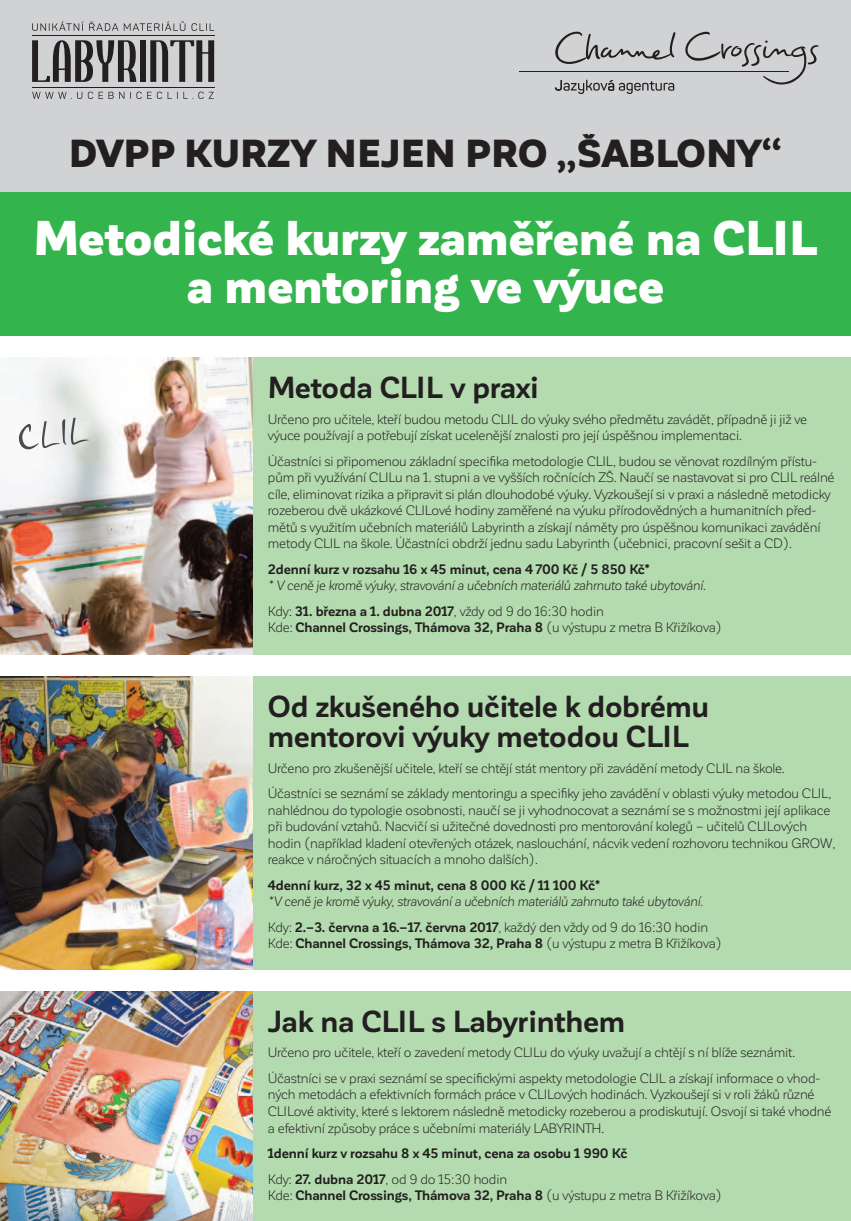
<style>
.page{position:relative;width:851px;height:1221px;background:#fff}
.page>*{position:absolute;margin:0;border:0;box-sizing:border-box;transform-origin:0 0}
.t1{font:900 48px/48px "Corporative Sans";letter-spacing:-.01em;color:#fff;text-align:center}
.t2{font:45px "Gunny Handwriting";color:rgb(35 31 32/.8)}
.t3{font:900 38.55px "Corporative Sans";letter-spacing:-.005em;color:#231f20}
.t4{font:700 30px/30px "Corporative Sans";letter-spacing:-.01em;color:#231f20}
.t5{font:13.5px/16.5px "Corporative Sans";letter-spacing:-.015em;color:#231f20}
.t6{font:700 13.5px/25.5px "Corporative Sans";letter-spacing:-.01em;color:#231f20}
.t7{font:italic 13.5px/25.5px "Corporative Sans";letter-spacing:-.015em;color:#231f20}
.s1{font-style:normal}
.s2{font-weight:700;font-style:normal}
.s3{font-weight:400}
</style>
<div class="page">
<div style="left:0;top:0;width:850px;height:209px;background:#d1d2d4"></div>
<div style="left:0;top:192px;width:850px;height:144px;background:#34b44c"></div>
<svg style="left:32px;top:21px;width:86px;height:10px"></svg>
<svg style="left:124px;top:21px;width:61px;height:10px"></svg>
<svg style="left:191px;top:23px;width:23px;height:8px"></svg>
<svg style="left:32px;top:40px;width:104px;height:42px"></svg>
<div style="left:140px;top:40px;width:6px;height:42px;background:#231f20"></div>
<svg style="left:150px;top:40px;width:64px;height:42px"></svg>
<hr style="left:32px;top:35px;width:182px;height:1px;background:#231f20">
<hr style="left:32px;top:87px;width:182px;height:1px;background:#231f20">
<svg style="left:32px;top:92px;width:182px;height:7px"></svg>
<hr style="left:519px;top:71px;width:269px;height:1px;background:#231f20">
<svg style="left:685px;top:32px;width:133px;height:53px"></svg>
<svg style="left:555px;top:32px;width:120px;height:32px"></svg>
<svg style="left:555px;top:80px;width:119px;height:14px"></svg>
<div style="left:0;top:991px;width:850px;height:229px;background:#b3dbaf"></div>
<div style="left:0;top:676px;width:850px;height:293px;background:#b3dbaf"></div>
<div style="left:0;top:357px;width:850px;height:298px;background:#b3dbaf"></div>
<img style="left:0;top:991px;width:253px;height:229px">
<img style="left:0;top:357px;width:253px;height:298px">
<img style="left:0;top:676px;width:253px;height:293px">
<h3 class="t3" style="left:69px;top:140px;width:714px">DVPP KURZY NEJEN PRO „ŠABLONY“</h3>
<h1 class="t1" style="left:34px;top:218px;width:785px">Metodické kurzy zaměřené na CLIL a mentoring ve výuce</h1>
<h2 class="t2" style="left:15px;top:409px;width:73px;rotate:-7deg">CLIL</h2>
<h3 class="t4" style="left:268px;top:375px;width:272px">Metoda CLIL v praxi</h3>
<p class="t5" style="left:268px;top:412px;width:540px">Určeno pro učitele, kteří budou metodu CLIL do výuky svého předmětu zavádět, případně ji již ve výuce používají a potřebují získat ucelenější znalosti pro její úspěšnou implementaci.</p>
<p class="t5" style="left:268px;top:454px;width:568px">Účastníci si připomenou základní specifika metodologie CLIL, budou se věnovat rozdílným přístu&shy;pům při využívání CLILu na 1. stupni a ve vyšších ročnících ZŠ. Naučí se nastavovat si pro CLIL reálné cíle, eliminovat rizika a připravit si plán dlouhodobé výuky. Vyzkoušejí si v praxi a následně metodicky rozeberou dvě ukázkové CLILové hodiny zaměřené na výuku přírodovědných a humanitních před&shy;mětů s využitím učebních materiálů Labyrinth a získají náměty pro úspěšnou komunikaci zavádění metody CLIL na škole. Účastníci obdrží jednu sadu Labyrinth (učebnici, pracovní sešit a CD).</p>
<p class="t6" style="left:268px;top:557px;width:384px">2denní kurz v rozsahu 16 x 45 minut, cena 4 700 Kč / 5 850 Kč*</p>
<p class="t7" style="left:268px;top:574px;width:439px">* V ceně je kromě výuky, stravování a učebních materiálů zahrnuto také ubytování.<br><span class="s1">Kdy:</span> <span class="s2">31. března a 1. dubna 2017</span><span class="s1">, vždy od 9 do 16:30 hodin</span></p>
<p class="t6" style="left:268px;top:616px;width:455px"><span class="s3">Kde:</span> Channel Crossings, Thámova 32, Praha 8 <span class="s3">(u výstupu z metra B Křižíkova)</span></p>
<h3 class="t4" style="left:268px;top:694px;width:442px">Od zkušeného učitele k dobrému mentorovi výuky metodou CLIL</h3>
<p class="t5" style="left:268px;top:756px;width:565px;line-height:25.5px">Určeno pro zkušenější učitele, kteří se chtějí stát mentory při zavádění metody CLIL na škole.<br>Účastníci se seznámí se základy mentoringu a specifiky jeho zavádění v oblasti výuky metodou CLIL,</p>
<p class="t5" style="left:268px;top:802px;width:569px">nahlédnou do typologie osobnosti, naučí se ji vyhodnocovat a seznámí se s možnostmi její aplikace při budování vztahů. Nacvičí si užitečné dovednosti pro mentorování kolegů – učitelů CLILových hodin (například kladení otevřených otázek, naslouchání, nácvik vedení rozhovoru technikou GROW, reakce v náročných situacích a mnoho dalších).</p>
<p class="t6" style="left:268px;top:873px;width:334px">4denní kurz, 32 x 45 minut, cena 8 000 Kč / 11 100 Kč*</p>
<p class="t7" style="left:268px;top:889px;width:441px">*V ceně je kromě výuky, stravování a učebních materiálů zahrnuto také ubytování.<br><span class="s1">Kdy:</span> <span class="s2">2.–3. června a 16.–17. června 2017</span><span class="s1">, každý den vždy od 9 do 16:30 hodin</span></p>
<p class="t6" style="left:268px;top:931px;width:455px"><span class="s3">Kde:</span> Channel Crossings, Thámova 32, Praha 8 <span class="s3">(u výstupu z metra B Křižíkova)</span></p>
<h3 class="t4" style="left:268px;top:1009px;width:359px">Jak na CLIL s Labyrinthem</h3>
<p class="t5" style="left:268px;top:1041px;width:554px;line-height:25.5px">Určeno pro učitele, kteří o zavedení metody CLILu do výuky uvažují a chtějí s ní blíže seznámit.<br>Účastníci se v praxi seznámí se specifickými aspekty metodologie CLIL a získají informace o vhod-</p>
<p class="t5" style="left:268px;top:1087px;width:565px">ných metodách a efektivních formách práce v CLILových hodinách. Vyzkoušejí si v roli žáků různé<br>CLILové aktivity, které s lektorem následně metodicky rozeberou a prodiskutují. Osvojí si také vhodné a efektivní způsoby práce s učebními materiály LABYRINTH.</p>
<p class="t6" style="left:268px;top:1141px;width:361px">1denní kurz v rozsahu 8 x 45 minut, cena za osobu 1 990 Kč<br><span class="s3">Kdy:</span> 27. dubna 2017<span class="s3">, od 9 do 15:30 hodin</span></p>
<p class="t6" style="left:268px;top:1183px;width:455px"><span class="s3">Kde:</span> Channel Crossings, Thámova 32, Praha 8 <span class="s3">(u výstupu z metra B Křižíkova)</span></p>
</div>
